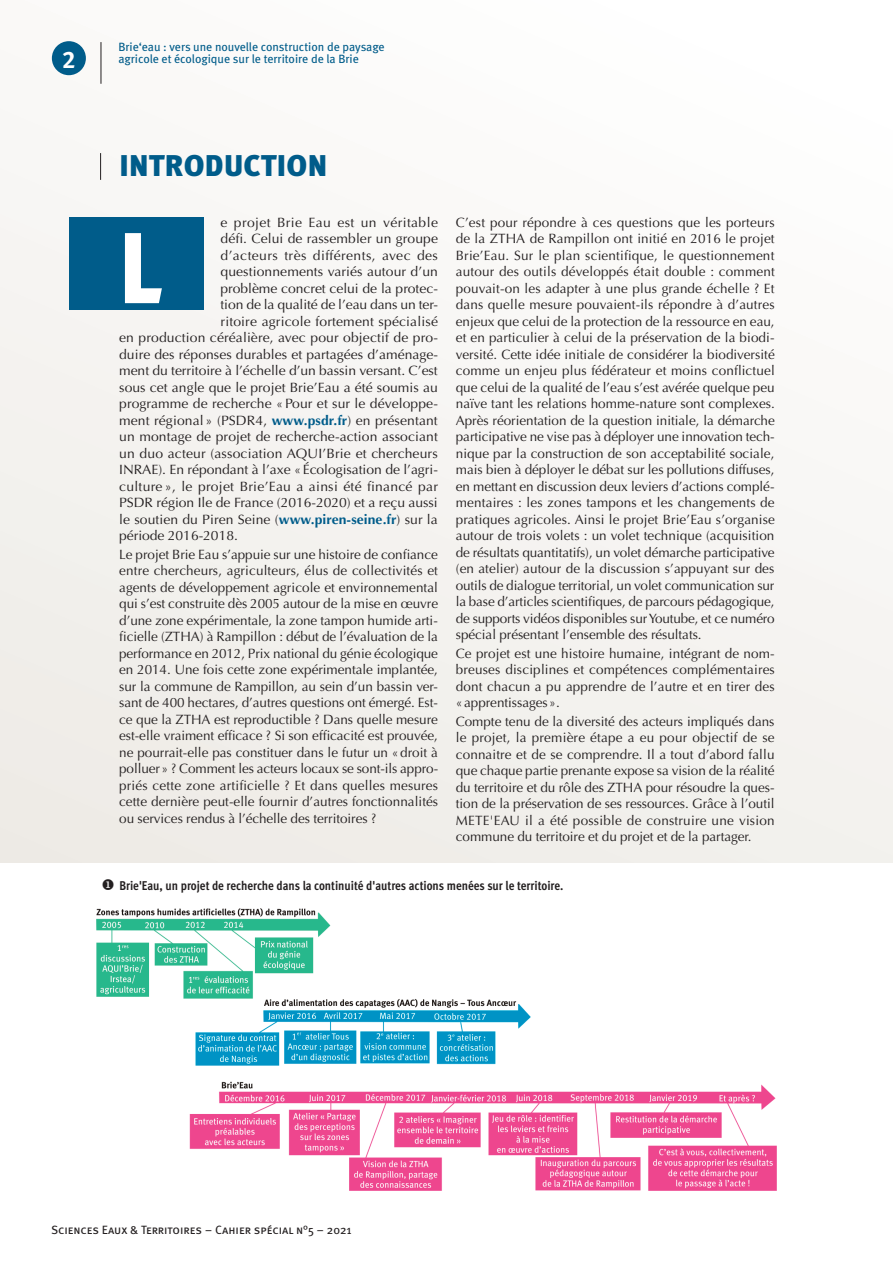
<style>
.page{position:relative;width:893px;height:1263px;background:#f6f4f2}
.page>*{position:absolute;margin:0;border:0;box-sizing:border-box;transform-origin:0 0}
.t1{font:900 100.5px "Meta OT";color:#fff;scale:.88 1}
.t2{font:900 30px "Meta OT";letter-spacing:.01em;color:#005c8a}
.t3{font:24px "Meta Bold Caps Expert";color:#fff}
.t4{font:13.5px/16.5px "Optima";letter-spacing:.005em;color:#231f20;text-align:justify}
.t5{font:13.5px "Optima";letter-spacing:.03em;color:#231f20}
.t6{font:700 12.75px "Meta Cond OT";color:#231f20}
.t7{font:12px "Meta";color:#005c8a}
.t8{font:12px "Meta Book Caps";color:#231f20}
.t9{font:700 12px "Meta";color:#005c8a}
.s1{font-weight:700;color:#005c8a}
.s2{color:#bcbdc0}
</style>
<div class="page">
<div style="left:69px;top:217px;width:135px;height:92px;background:#005c8a"></div>
<svg style="left:100px;top:153px;width:1px;height:27px"></svg>
<div style="left:0;top:863px;width:893px;height:400px;background:#fff"></div>
<div style="left:52px;top:41px;width:34px;height:34px;background:#005c8a;border-radius:50%"></div>
<hr style="left:101px;top:42px;width:1px;height:42px;background:#231f20">
<img style="left:97px;top:908px;width:680px;height:282px">
<p class="t9" style="left:118px;top:37px;width:245px">agricole et écologique sur le territoire de la Brie</p>
<p class="t7" style="left:118px;top:40px;width:268px">Brie‘eau : vers une nouvelle construction de paysage</p>
<h3 class="t3" style="left:62px;top:45px;width:15px">2</h3>
<p class="t7" style="left:118px;top:52px;width:242px">agricole et écologique sur le territoire de la Brie</p>
<h2 class="t2" style="left:119px;top:147px;width:209px">INTRODUCTION</h2>
<p class="t4" style="left:456px;top:214px;width:320px">C’est pour répondre à ces questions que les porteurs de la ZTHA de Rampillon ont initié en 2016 le projet Brie’Eau. Sur le plan scientifique, le questionnement autour des outils développés était double : comment pouvait-on les adapter à une plus grande échelle ? Et dans quelle mesure pouvaient-ils répondre à d’autres enjeux que celui de la protection de la ressource en eau, et en particulier à celui de la préservation de la biodi&shy;versité. Cette idée initiale de considérer la biodiversité comme un enjeu plus fédérateur et moins conflictuel que celui de la qualité de l’eau s’est avérée quelque peu naïve tant les relations homme-nature sont complexes.<br>Après réorientation de la question initiale, la démarche participative ne vise pas à déployer une innovation tech&shy;nique par la construction de son acceptabilité sociale, mais bien à déployer le débat sur les pollutions diffuses, en mettant en discussion deux leviers d’actions complé&shy;mentaires : les zones tampons et les changements de pratiques agricoles. Ainsi le projet Brie’Eau s’organise autour de trois volets : un volet technique (acquisition de résultats quantitatifs), un volet démarche participative (en atelier) autour de la discussion s’appuyant sur des outils de dialogue territorial, un volet communication sur la base d’articles scientifiques, de parcours pédagogique, de supports vidéos disponibles sur Youtube, et ce numéro spécial présentant l’ensemble des résultats.</p>
<p class="t4" style="left:456px;top:645px;width:320px">Ce projet est une histoire humaine, intégrant de nom&shy;breuses disciplines et compétences complémentaires dont chacun a pu apprendre de l’autre et en tirer des «apprentissages».</p>
<p class="t4" style="left:456px;top:713px;width:320px">Compte tenu de la diversité des acteurs impliqués dans le projet, la première étape a eu pour objectif de se connaitre et de se comprendre. Il a tout d’abord fallu que chaque partie prenante expose sa vision de la réalité du territoire et du rôle des ZTHA pour résoudre la ques&shy;tion de la préservation de ses ressources. Grâce à l’outil METE'EAU il a été possible de construire une vision commune du territoire et du projet et de la partager.</p>
<p class="t6" style="left:101px;top:877px;width:464px">◆ Brie'Eau, un projet de recherche dans la continuité d'autres actions menées sur le territoire.</p>
<p class="t5" style="left:221px;top:214px;width:219px">e projet Brie Eau est un véritable</p>
<p class="t4" style="left:221px;top:231px;width:219px">défi. Celui de rassembler un groupe</p>
<p class="t5" style="left:221px;top:247px;width:219px">d’acteurs très différents, avec des</p>
<p class="t4" style="left:221px;top:264px;width:219px">questionnements variés autour d’un</p>
<p class="t4" style="left:221px;top:280px;width:219px">problème concret celui de la protec-</p>
<p class="t4" style="left:221px;top:297px;width:219px">tion de la qualité de l’eau dans un ter-</p>
<p class="t4" style="left:221px;top:313px;width:219px">ritoire agricole fortement spécialisé</p>
<p class="t4" style="left:119px;top:330px;width:320px">en production céréalière, avec pour objectif de pro-</p>
<p class="t4" style="left:119px;top:346px;width:320px">duire des réponses durables et partagées d’aménage-</p>
<p class="t4" style="left:119px;top:363px;width:320px">ment du territoire à l’échelle d’un bassin versant. C’est</p>
<p class="t4" style="left:119px;top:379px;width:320px">sous cet angle que le projet Brie’Eau a été soumis au</p>
<p class="t4" style="left:119px;top:396px;width:320px">programme de recherche « Pour et sur le développe-</p>
<p class="t4" style="left:119px;top:412px;width:320px">ment régional » (PSDR4, <span class="s1">www.psdr.fr</span>) en présentant</p>
<p class="t4" style="left:119px;top:429px;width:320px">un montage de projet de recherche-action associant</p>
<p class="t4" style="left:119px;top:445px;width:320px">un duo acteur (association AQUI’Brie et chercheurs</p>
<p class="t4" style="left:119px;top:462px;width:320px">INRAE). En répondant à l’axe «Écologisation de l’agri-</p>
<p class="t4" style="left:119px;top:478px;width:320px">culture », le projet Brie’Eau a ainsi été financé par</p>
<p class="t4" style="left:119px;top:495px;width:320px">PSDR région Ile de France (2016-2020) et a reçu aussi</p>
<p class="t4" style="left:119px;top:511px;width:320px">le soutien du Piren Seine (<span class="s1">www.piren-seine.fr</span>) sur la</p>
<p class="t4" style="left:119px;top:528px;width:120px">période 2016-2018.</p>
<p class="t4" style="left:119px;top:546px;width:320px">Le projet Brie Eau s’appuie sur une histoire de confiance entre chercheurs, agriculteurs, élus de collectivités et agents de développement agricole et environnemental qui s’est construite dès 2005 autour de la mise en œuvre d’une zone expérimentale, la zone tampon humide arti&shy;ficielle (ZTHA) à Rampillon : début de l’évaluation de la performance en 2012, Prix national du génie écologique en 2014. Une fois cette zone expérimentale implantée, sur la commune de Rampillon, au sein d’un bassin ver&shy;sant de 400 hectares, d’autres questions ont émergé. Est&shy;ce que la ZTHA est reproductible ? Dans quelle mesure est-elle vraiment efficace ? Si son efficacité est prouvée, ne pourrait-elle pas constituer dans le futur un «droit à polluer» ? Comment les acteurs locaux se sont-ils appro&shy;priés cette zone artificielle ? Et dans quelles mesures cette dernière peut-elle fournir d’autres fonctionnalités ou services rendus à l’échelle des territoires ?</p>
<h1 class="t1" style="left:119px;top:206px;width:51px">L</h1>
<p class="t8" style="left:0;top:1223px;width:353px"><span class="s2">:::::::::::::</span> Sciences Eaux &amp; Territoires – Cahier spécial n°5 – 2021</p>
</div>
